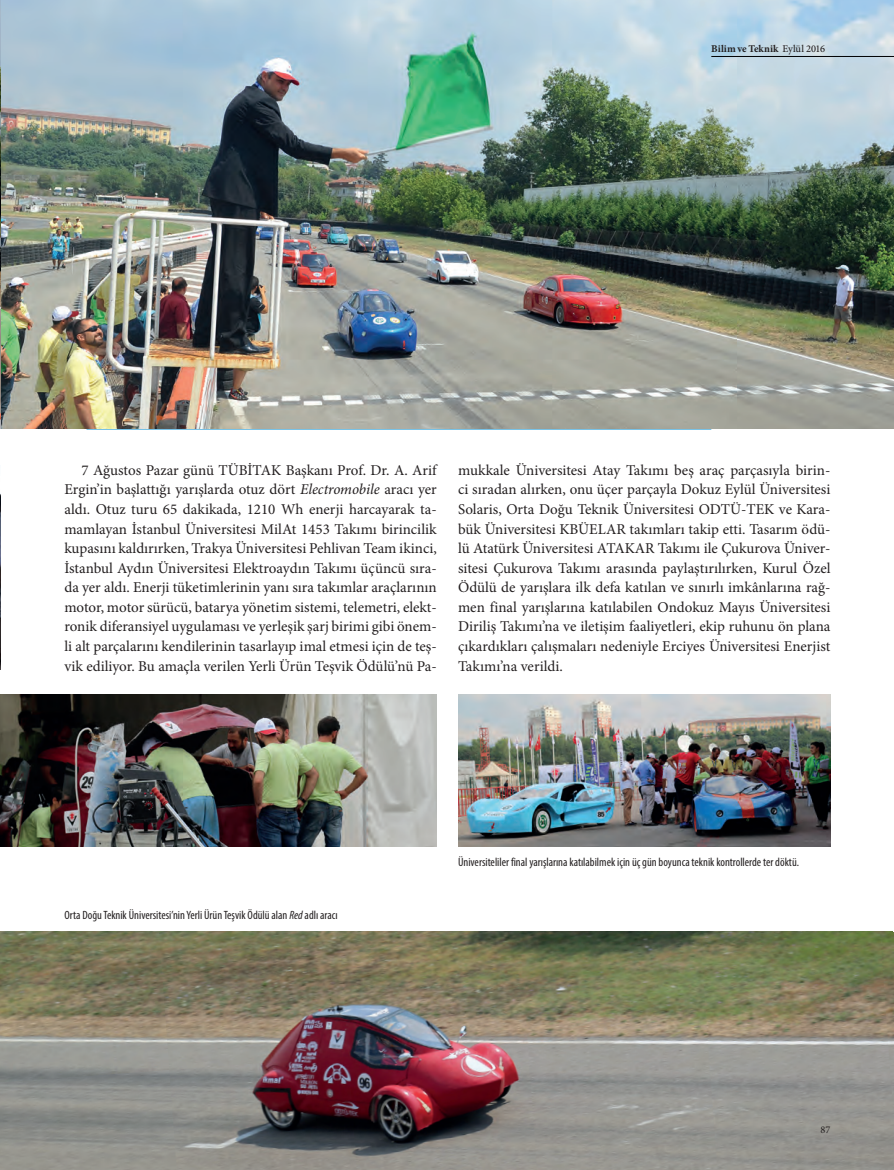
<style>
.page{position:relative;width:894px;height:1170px;background:#fff}
.page>*{position:absolute;margin:0;border:0;box-sizing:border-box;transform-origin:0 0}
.t1{font:15px/19.5px "Minion Pro";color:#231f20;text-align:justify}
.t2{font:condensed 12px "Myriad Pro";color:#231f20}
.t3{font:700 10.35px "Minion Pro";letter-spacing:.005em;color:#231f20}
.t4{font:10.35px "Minion Pro";color:#231f20}
.s1{font-weight:500}
.s2{font-style:italic}
</style>
<div class="page">
<hr style="left:86px;top:429px;width:625px;height:1px;background:#1d99d6">
<img style="left:0;top:0;width:893px;height:429px">
<img style="left:458px;top:694px;width:372px;height:152px">
<img style="left:0;top:931px;width:893px;height:238px">
<img style="left:0;top:694px;width:436px;height:152px">
<img style="left:0;top:493px;width:1px;height:176px">
<hr style="left:711px;top:56px;width:182px;height:1px;background:#000103">
<p class="t3" style="left:711px;top:42px;width:115px">Bilim ve Teknik <span class="s1">Eylül 2016</span></p>
<p class="t1" style="left:64px;top:460px;width:374px;text-indent:17px">7 Ağustos Pazar günü TÜBİTAK Başkanı Prof. Dr. A. Arif Ergin’in başlattığı yarışlarda otuz dört <span class="s2">Electromobile</span> aracı yer aldı. Otuz turu 65 dakikada, 1210 Wh enerji harcayarak ta&shy;mamlayan İstanbul Üniversitesi MilAt 1453 Takımı birincilik kupasını kaldırırken, Trakya Üniversitesi Pehlivan Team ikinci, İstanbul Aydın Üniversitesi Elektroaydın Takımı üçüncü sıra&shy;da yer aldı. Enerji tüketimlerinin yanı sıra takımlar araçlarının motor, motor sürücü, batarya yönetim sistemi, telemetri, elekt&shy;ronik diferansiyel uygulaması ve yerleşik şarj birimi gibi önem&shy;li alt parçalarını kendilerinin tasarlayıp imal etmesi için de teş&shy;vik ediliyor. Bu amaçla verilen Yerli Ürün Teşvik Ödülü’nü Pa-</p>
<p class="t1" style="left:458px;top:460px;width:374px">mukkale Üniversitesi Atay Takımı beş araç parçasıyla birin&shy;ci sıradan alırken, onu üçer parçayla Dokuz Eylül Üniversitesi Solaris, Orta Doğu Teknik Üniversitesi ODTÜ-TEK ve Kara&shy;bük Üniversitesi KBÜELAR takımları takip etti. Tasarım ödü&shy;lü Atatürk Üniversitesi ATAKAR Takımı ile Çukurova Üniver&shy;sitesi Çukurova Takımı arasında paylaştırılırken, Kurul Özel Ödülü de yarışlara ilk defa katılan ve sınırlı imkânlarına rağ&shy;men final yarışlarına katılabilen Ondokuz Mayıs Üniversitesi Diriliş Takımı’na ve iletişim faaliyetleri, ekip ruhunu ön plana çıkardıkları çalışmaları nedeniyle Erciyes Üniversitesi Enerjist Takımı’na verildi.</p>
<p class="t2" style="left:64px;top:907px;width:275px">Orta Doğu Teknik Üniversitesi’nin Yerli Ürün Teşvik Ödülü alan <span class="s2">Red</span> adlı aracı</p>
<p class="t2" style="left:458px;top:855px;width:342px">Üniversiteliler final yarışlarına katılabilmek için üç gün boyunca teknik kontrollerde ter döktü.</p>
<p class="t4" style="left:820px;top:1122px;width:11px">87</p>
</div>
